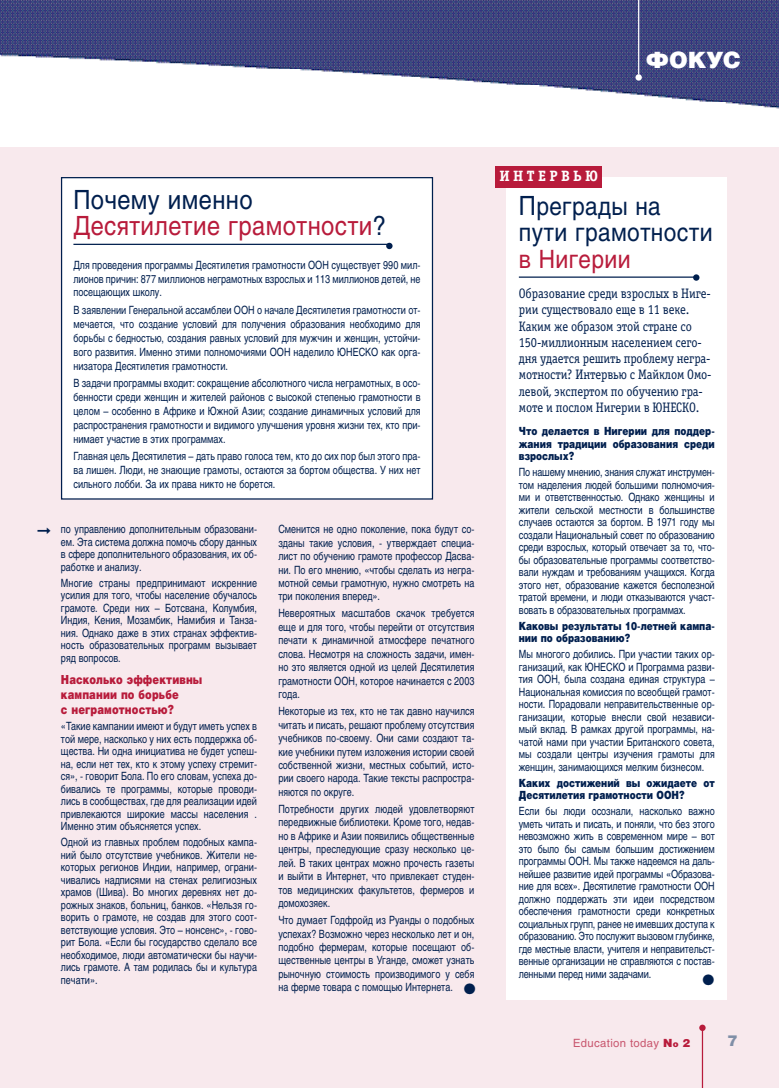
<style>
.page{position:relative;width:779px;height:1088px;background:#fff}
.page>*{position:absolute;margin:0;border:0;box-sizing:border-box;transform-origin:0 0}
.t1{font:26.25px/26.2px "Helios";letter-spacing:.015em;color:#b81b3b;scale:.9 1}
.t2{font:25px/26.2px "Helios";letter-spacing:.015em;color:#001f4e;scale:.9 1}
.t3{font:25px "Helios";letter-spacing:.015em;color:#b81b3b;scale:.9 1}
.t4{font:900 22.5px "Helios";color:#fff}
.t5{font:700 15px "Officina Serif C";letter-spacing:.22em;color:#fff}
.t6{font:15px "Zapf Dingbats";color:#001f4e}
.t7{font:900 15px "Helios";color:#808fa7}
.t8{font:13.75px/16.2px "Officina Serif C";letter-spacing:-.01em;color:#001f4e;scale:.9 1}
.t9{font:900 12.5px/15px "Helios";letter-spacing:.015em;color:#b81b3b;scale:.8 1}
.t10{font:11.25px/12.5px "Helios";color:#001f4e;text-align:justify;scale:.8 1}
.t11{font:900 11.25px/12.5px "Helios";color:#001f4e;scale:.8 1}
.t12{font:11.25px "Helios";letter-spacing:.03em;color:#c8556d}
.s1{color:#001f4e}
.s2{font-size:26.25px}
.s3{font-weight:900;color:#b81b3b}
.s4{font-weight:900;font-size:8.75px;color:#b81b3b}
</style>
<div class="page">
<div style="left:0;top:0;width:779px;height:1087px;background:#f8e9ed"></div>
<img style="left:0;top:0;width:779px;height:4px">
<img style="left:0;top:4px;width:779px;height:142px">
<div style="left:699px;top:1024px;width:6px;height:7px;background:#b81b3b;border-radius:50%"></div>
<hr style="left:702px;top:1027px;width:1px;height:60px;background:#b81b3b">
<div style="left:635px;top:74px;width:7px;height:7px;background:#fff;border-radius:50%"></div>
<hr style="left:638px;top:0;width:1px;height:74px;background:#fff">
<div style="left:506px;top:177px;width:221px;height:822px;background:#fff"></div>
<hr style="left:519px;top:276px;width:178px;height:2px;background:#001f4e">
<div style="left:496px;top:166px;width:106px;height:22px;background:#b81b3b"></div>
<div style="left:693px;top:274px;width:6px;height:7px;background:#001f4e;border-radius:50%"></div>
<div style="left:62px;top:178px;width:370px;height:321px;background:#fff"></div>
<div style="left:61px;top:177px;width:372px;height:322px;border:1px solid #001f4e"></div>
<hr style="left:73px;top:244px;width:316px;height:1px;background:#001f4e">
<svg style="left:386px;top:243px;width:6px;height:6px"></svg>
<h3 class="t4" style="left:646px;top:51px;width:96px">ФОКУС</h3>
<h1 class="t1" style="left:73px;top:189px;width:349px"><span class="s1">Почему именно<br></span>Десятилетие грамотности<span class="s1">?</span></h1>
<p class="t10" style="left:73px;top:259px;width:435px;line-height:13.9px">Для проведения программы Десятилетия грамотности ООН существует 990 мил&shy;лионов причин: 877 миллионов неграмотных взрослых и 113 миллионов детей, не посещающих школу.</p>
<p class="t10" style="left:73px;top:304px;width:435px;line-height:13.9px">В заявлении Генеральной ассамблеи ООН о начале Десятилетия грамотности от&shy;мечается, что создание условий для получения образования необходимо для борьбы с бедностью, создания равных условий для мужчин и женщин, устойчи&shy;вого развития. Именно этими полномочиями ООН наделило ЮНЕСКО как орга&shy;низатора Десятилетия грамотности.</p>
<p class="t10" style="left:73px;top:377px;width:435px;line-height:13.9px">В задачи программы входит: сокращение абсолютного числа неграмотных, в осо&shy;бенности среди женщин и жителей районов с высокой степенью грамотности в целом – особенно в Африке и Южной Азии; создание динамичных условий для распространения грамотности и видимого улучшения уровня жизни тех, кто при&shy;нимает участие в этих программах.</p>
<p class="t10" style="left:73px;top:450px;width:435px;line-height:13.9px">Главная цель Десятилетия – дать право голоса тем, кто до сих пор был этого пра&shy;ва лишен. Люди, не знающие грамоты, остаются за бортом общества. У них нет сильного лобби. За их права никто не борется.</p>
<p class="t10" style="left:61px;top:524px;width:247px">по управлению дополнительным образовани&shy;ем. Эта система должна помочь сбору данных в сфере дополнительного образования, их об&shy;работке и анализу.</p>
<p class="t10" style="left:61px;top:577px;width:247px">Многие страны предпринимают искренние усилия для того, чтобы население обучалось грамоте. Среди них – Ботсвана, Колумбия, Индия, Кения, Мозамбик, Намибия и Танза&shy;ния. Однако даже в этих странах эффектив&shy;ность образовательных программ вызывает ряд вопросов.</p>
<p class="t9" style="left:61px;top:673px;width:178px">Насколько эффективны кампании по борьбе<br>с неграмотностью?</p>
<p class="t10" style="left:61px;top:721px;width:247px">«Такие кампании имеют и будут иметь успех в той мере, насколько у них есть поддержка об&shy;щества. Ни одна инициатива не будет успеш&shy;на, если нет тех, кто к этому успеху стремит&shy;ся», - говорит Бола. По его словам, успеха до&shy;бивались те программы, которые проводи&shy;лись в сообществах, где для реализации идей привлекаются широкие массы населения .<br>Именно этим объясняется успех.</p>
<p class="t10" style="left:61px;top:837px;width:247px">Одной из главных проблем подобных кампа&shy;ний было отсутствие учебников. Жители не&shy;которых регионов Индии, например, ограни&shy;чивались надписями на стенах религиозных храмов (Шива). Во многих деревнях нет до&shy;рожных знаков, больниц, банков. «Нельзя го&shy;ворить о грамоте, не создав для этого соот&shy;ветствующие условия. Это – нонсенс», - гово&shy;рит Бола. «Если бы государство сделало все необходимое, люди автоматически бы научи&shy;лись грамоте. А там родилась бы и культура печати».</p>
<p class="t10" style="left:278px;top:523px;width:247px;line-height:13.5px">Сменится не одно поколение, пока будут со&shy;зданы такие условия, - утверждает специа&shy;лист по обучению грамоте профессор Дасва&shy;ни. По его мнению, «чтобы сделать из негра&shy;мотной семьи грамотную, нужно смотреть на три поколения вперед».</p>
<p class="t10" style="left:278px;top:608px;width:247px;line-height:13.5px">Невероятных масштабов скачок требуется еще и для того, чтобы перейти от отсутствия печати к динамичной атмосфере печатного слова. Несмотря на сложность задачи, имен&shy;но это является одной из целей Десятилетия грамотности ООН, которое начинается с 2003 года.</p>
<p class="t10" style="left:278px;top:705px;width:247px;line-height:13.5px">Некоторые из тех, кто не так давно научился читать и писать, решают проблему отсутствия учебников по-своему. Они сами создают та&shy;кие учебники путем изложения истории своей собственной жизни, местных событий, исто&shy;рии своего народа. Такие тексты распростра&shy;няются по округе.</p>
<p class="t10" style="left:278px;top:803px;width:247px;line-height:13.5px">Потребности других людей удовлетворяют передвижные библиотеки. Кроме того, недав&shy;но в Африке и Азии появились общественные центры, преследующие сразу несколько це&shy;лей. В таких центрах можно прочесть газеты и выйти в Интернет, что привлекает студен&shy;тов медицинских факультетов, фермеров и домохозяек.</p>
<p class="t10" style="left:278px;top:914px;width:247px;line-height:13.5px">Что думает Годфройд из Руанды о подобных успехах? Возможно через несколько лет и он, подобно фермерам, которые посещают об&shy;щественные центры в Уганде, сможет узнать рыночную стоимость производимого у себя на ферме товара с помощью Интернета.</p>
<h3 class="t6" style="left:464px;top:981px;width:13px">●</h3>
<h3 class="t5" style="left:499px;top:170px;width:100px">ИНТЕРВЬЮ</h3>
<h2 class="t2" style="left:519px;top:195px;width:217px"><span class="s2">П</span>реграды на пути грамотности</h2>
<h2 class="t3" style="left:519px;top:249px;width:126px">в Нигерии</h2>
<p class="t8" style="left:519px;top:287px;width:216px">Образование среди взрослых в Ниге&shy;рии существовало еще в 11 веке.<br>Каким же образом этой стране со 150-миллионным населением сего&shy;дня удается решить проблему негра&shy;мотности? Интервью с Майклом Омо&shy;левой, экспертом по обучению гра&shy;моте и послом Нигерии в ЮНЕСКО.</p>
<p class="t11" style="left:519px;top:426px;width:246px;text-align:justify">Что делается в Нигерии для поддер&shy;жания традиции образования среди взрослых?</p>
<p class="t10" style="left:519px;top:467px;width:246px">По нашему мнению, знания служат инструмен&shy;том наделения людей большими полномочия&shy;ми и ответственностью. Однако женщины и жители сельской местности в большинстве случаев остаются за бортом. В 1971 году мы создали Национальный совет по образованию среди взрослых, который отвечает за то, что&shy;бы образовательные программы соответство&shy;вали нуждам и требованиям учащихся. Когда этого нет, образование кажется бесполезной тратой времени, и люди отказываются участ&shy;вовать в образовательных программах.</p>
<p class="t11" style="left:519px;top:620px;width:246px">Каковы результаты 10-летней кампа&shy;нии по образованию?</p>
<p class="t10" style="left:519px;top:649px;width:246px">Мы многого добились. При участии таких ор&shy;ганизаций, как ЮНЕСКО и Программа разви&shy;тия ООН, была создана единая структура – Национальная комиссия по всеобщей грамот&shy;ности. Порадовали неправительственные ор&shy;ганизации, которые внесли свой независи&shy;мый вклад. В рамках другой программы, на&shy;чатой нами при участии Британского совета, мы создали центры изучения грамоты для женщин, занимающихся мелким бизнесом.</p>
<p class="t11" style="left:519px;top:777px;width:246px">Каких достижений вы ожидаете от<br>Десятилетия грамотности ООН?</p>
<p class="t10" style="left:519px;top:806px;width:246px">Если бы люди осознали, насколько важно уметь читать и писать, и поняли, что без этого невозможно жить в современном мире – вот это было бы самым большим достижением программы ООН. Мы также надеемся на даль&shy;нейшее развитие идей программы «Образова&shy;ние для всех». Десятилетие грамотности ООН должно поддержать эти идеи посредством обеспечения грамотности среди конкретных социальных групп, ранее не имевших доступа к образованию. Это послужит вызовом глубинке, где местные власти, учителя и неправительст&shy;венные организации не справляются с постав&shy;ленными перед ними задачами.</p>
<h3 class="t6" style="left:702px;top:973px;width:13px">●</h3>
<p class="t12" style="left:573px;top:1038px;width:118px">Education today <span class="s3">N</span><span class="s4">o</span> <span class="s3">2</span></p>
<h3 class="t7" style="left:727px;top:1034px;width:12px">7</h3>
</div>
